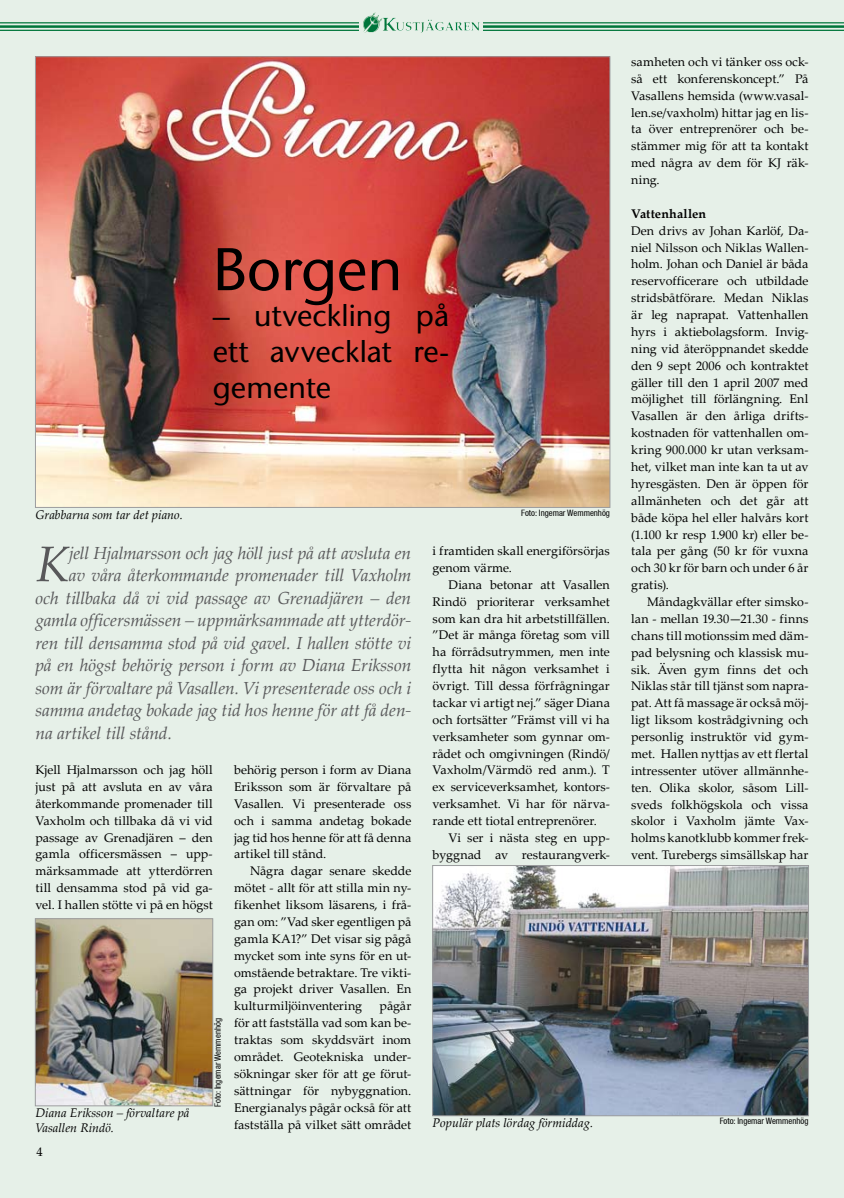
<style>
.page{position:relative;width:844px;height:1198px;background:#fff}
.page>*{position:absolute;margin:0;border:0;box-sizing:border-box;transform-origin:0 0}
.t1{font:60px "ITC Stone Sans";letter-spacing:-.01em;color:#000}
.t2{font:italic 50.12px "Palatino Linotype";color:#58585a}
.t3{font:30px/36px "ITC Stone Sans";letter-spacing:-.005em;color:#000;text-align:justify}
.t4{font:italic 17.5px "Palatino Linotype";letter-spacing:-.01em;color:#58585a}
.t5{font:12.5px/16.9px "Palatino Linotype";letter-spacing:.005em;color:#000;text-align:justify}
.t6{font:italic 12.5px/15px "Palatino Linotype";color:#000}
.t7{font:700 12.5px "Palatino Linotype";letter-spacing:.01em;color:#000}
.t8{font:condensed 8.75px "Helvetica Neue LT";color:#000}
</style>
<div class="page">
<div style="left:0;top:0;width:843px;height:1198px;background:#e6f0e8"></div>
<hr style="left:0;top:30px;width:843px;height:1px;background:#00763b">
<hr style="left:0;top:25px;width:843px;height:3px;background:#00763b">
<hr style="left:0;top:22px;width:843px;height:1px;background:#00763b">
<div style="left:359px;top:10px;width:124px;height:25px;background:#e6f0e8"></div>
<img style="left:363px;top:12px;width:81px;height:21px">
<hr style="left:843px;top:0;width:1px;height:1198px;background:#e6f0e8">
<img style="left:37px;top:58px;width:571px;height:448px">
<img style="left:37px;top:920px;width:174px;height:184px">
<div style="left:35px;top:918px;width:178px;height:188px;border:1px solid #9c9d9f"></div>
<img style="left:434px;top:867px;width:372px;height:247px">
<div style="left:432px;top:865px;width:376px;height:251px;border:1px solid #9c9d9f"></div>
<p class="t5" style="left:631px;top:53px;width:179px">samheten och vi tänker oss ock&shy;så ett konferenskoncept.” På Vasallens hemsida (www.vasal&shy;len.se/vaxholm) hittar jag en lis&shy;ta över entreprenörer och be&shy;stämmer mig för att ta kontakt med några av dem för KJ räk&shy;ning.</p>
<p class="t7" style="left:631px;top:205px;width:76px">Vattenhallen</p>
<p class="t5" style="left:631px;top:221px;width:179px">Den drivs av Johan Karlöf, Da&shy;niel Nilsson och Niklas Wallen&shy;holm. Johan och Daniel är båda reservofficerare och utbildade stridsbåtförare. Medan Niklas är leg naprapat. Vattenhallen hyrs i aktiebolagsform. Invig&shy;ning vid återöppnandet skedde den 9 sept 2006 och kontraktet gäller till den 1 april 2007 med möjlighet till förlängning. Enl Vasallen är den årliga drifts&shy;kostnaden för vattenhallen om&shy;kring 900.000 kr utan verksam&shy;het, vilket man inte kan ta ut av hyresgästen. Den är öppen för allmänheten och det går att både köpa hel eller halvårs kort (1.100 kr resp 1.900 kr) eller be&shy;tala per gång (50 kr för vuxna och 30 kr för barn och under 6 år gratis).</p>
<p class="t5" style="left:631px;top:593px;width:179px;text-indent:16px">Måndagkvällar efter simsko&shy;lan - mellan 19.30—21.30 - finns chans till motionssim med däm&shy;pad belysning och klassisk mu&shy;sik. Även gym finns det och Niklas står till tjänst som napra&shy;pat. Att få massage är också möj&shy;ligt liksom kostrådgivning och personlig instruktör vid gym&shy;met. Hallen nyttjas av ett flertal intressenter utöver allmännhe&shy;ten. Olika skolor, såsom Lill&shy;sveds folkhögskola och vissa skolor i Vaxholm jämte Vax&shy;holms kanotklubb kommer frek&shy;vent. Turebergs simsällskap har</p>
<h1 class="t1" style="left:213px;top:233px;width:191px">Borgen</h1>
<h3 class="t3" style="left:213px;top:298px;width:238px">– utveckling på ett avvecklat re&shy;gemente</h3>
<p class="t8" style="left:521px;top:508px;width:90px">Foto: Ingemar Wemmenhög</p>
<p class="t6" style="left:35px;top:506px;width:149px">Grabbarna som tar det piano.</p>
<p class="t5" style="left:432px;top:542px;width:179px">i framtiden skall energiförsörjas genom värme.</p>
<p class="t5" style="left:432px;top:575px;width:179px;text-indent:16px">Diana betonar att Vasallen Rindö prioriterar verksamhet som kan dra hit arbetstillfällen. ”Det är många företag som vill ha förrådsutrymmen, men inte flytta hit någon verksamhet i övrigt. Till dessa förfrågningar tackar vi artigt nej.” säger Diana och fortsätter ”Främst vill vi ha verksamheter som gynnar om&shy;rådet och omgivningen (Rindö/ Vaxholm/Värmdö red anm.). T ex serviceverksamhet, kontors&shy;verksamhet. Vi har för närva&shy;rande ett tiotal entreprenörer.</p>
<p class="t5" style="left:432px;top:829px;width:179px;text-align:right">Vi ser i nästa steg en upp&shy;byggnad av restaurangverk-</p>
<h2 class="t2" style="left:35px;top:528px;width:35px">K</h2>
<h3 class="t4" style="left:69px;top:540px;width:344px">jell Hjalmarsson och jag höll just på att avsluta en</h3>
<h3 class="t4" style="left:69px;top:563px;width:344px">av våra återkommande promenader till Vaxholm</h3>
<h3 class="t4" style="left:35px;top:585px;width:377px">och tillbaka då vi vid passage av Grenadjären – den</h3>
<h3 class="t4" style="left:35px;top:608px;width:377px">gamla officersmässen – uppmärksammade att ytterdör-</h3>
<h3 class="t4" style="left:35px;top:630px;width:377px">ren till densamma stod på vid gavel. I hallen stötte vi</h3>
<h3 class="t4" style="left:35px;top:653px;width:377px">på en högst behörig person i form av Diana Eriksson</h3>
<h3 class="t4" style="left:35px;top:675px;width:377px">som är förvaltare på Vasallen. Vi presenterade oss och i</h3>
<h3 class="t4" style="left:35px;top:698px;width:377px">samma andetag bokade jag tid hos henne för att få den-</h3>
<h3 class="t4" style="left:35px;top:720px;width:138px">na artikel till stånd.</h3>
<p class="t5" style="left:35px;top:761px;width:179px">Kjell Hjalmarsson och jag höll just på att avsluta en av våra återkommande promenader till Vaxholm och tillbaka då vi vid passage av Grenadjären – den gamla officersmässen – upp&shy;märksammade att ytterdörren till densamma stod på vid ga&shy;vel. I hallen stötte vi på en högst</p>
<p class="t5" style="left:234px;top:761px;width:179px">behörig person i form av Diana Eriksson som är förvaltare på Vasallen. Vi presenterade oss och i samma andetag bokade jag tid hos henne för att få denna artikel till stånd.</p>
<p class="t5" style="left:234px;top:862px;width:179px;text-indent:16px">Några dagar senare skedde mötet - allt för att stilla min ny&shy;fikenhet liksom läsarens, i frå&shy;gan om: ”Vad sker egentligen på gamla KA1?” Det visar sig pågå mycket som inte syns för en ut&shy;omstående betraktare. Tre vikti&shy;ga projekt driver Vasallen. En kulturmiljöinventering</p>
<p class="t5" style="left:234px;top:997px;width:179px;text-indent:145px">pågår för att fastställa vad som kan be&shy;traktas som skyddsvärt inom området. Geotekniska under&shy;sökningar sker för att ge förut&shy;sättningar för nybyggnation.<br>Energianalys pågår också för att fastställa på vilket sätt området</p>
<p class="t8" style="left:213px;top:1107px;width:90px;rotate:-90deg">Foto: Ingemar Wemmenhög</p>
<p class="t6" style="left:35px;top:1105px;width:155px">Diana Eriksson – förvaltare på<br>Vasallen Rindö.</p>
<p class="t6" style="left:432px;top:1115px;width:162px">Populär plats lördag förmiddag.</p>
<p class="t8" style="left:719px;top:1116px;width:90px">Foto: Ingemar Wemmenhög</p>
</div>
